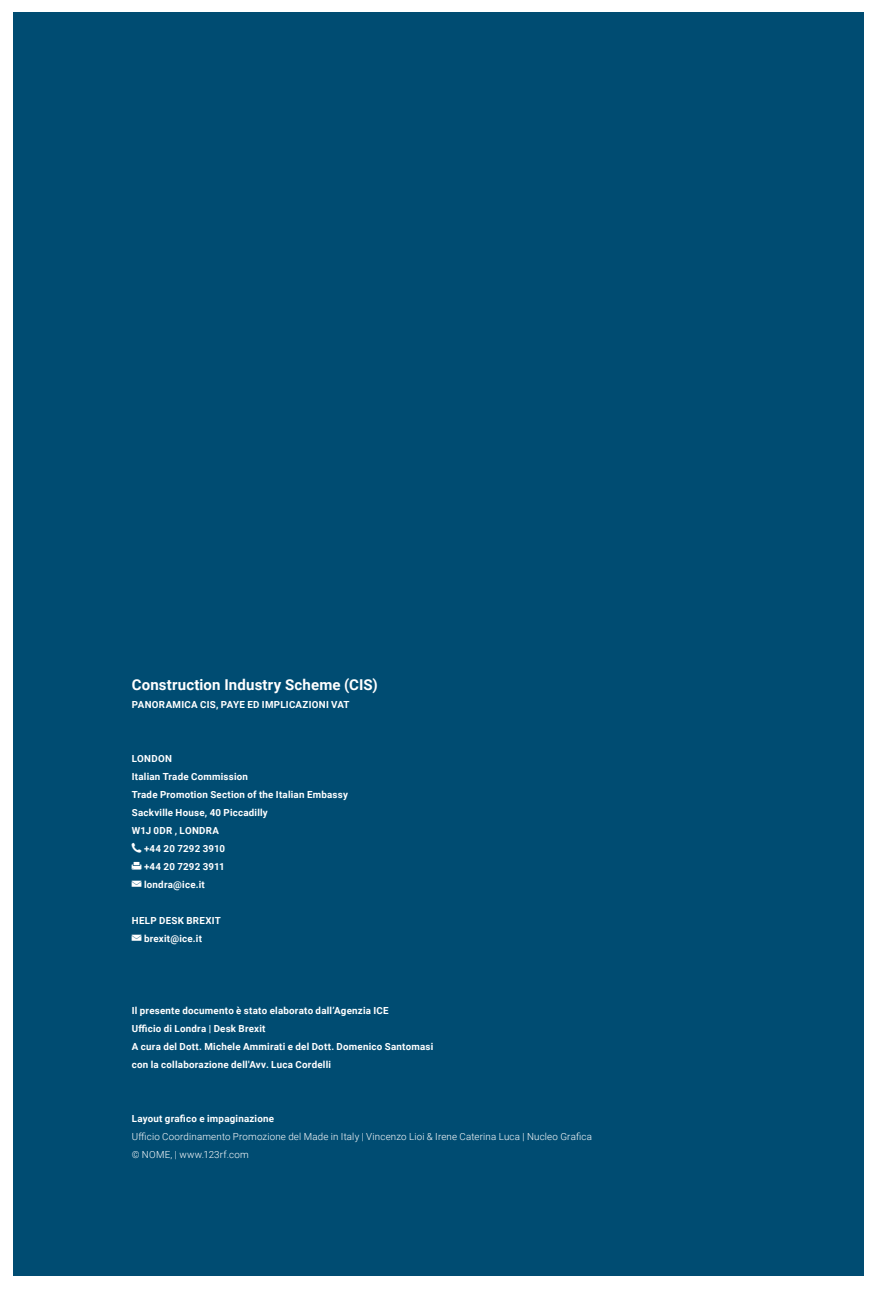
<style>
.page{position:relative;width:876px;height:1289px;background:#fff}
.page>*{position:absolute;margin:0;border:0;box-sizing:border-box;transform-origin:0 0}
.t1{font:700 15px "Roboto";letter-spacing:.01em;color:#fff}
.t2{font:700 9.75px/18px "Roboto";letter-spacing:.025em;color:#fff}
.t3{font:300 9.75px/18px "Roboto";letter-spacing:.02em;color:#fff}
</style>
<div class="page">
<div style="left:13px;top:13px;width:850px;height:1263px;background:#004c72"></div>
<h1 class="t1" style="left:132px;top:676px;width:247px">Construction Industry Scheme (CIS)</h1>
<p class="t2" style="left:132px;top:695px;width:219px">PANORAMICA CIS, PAYE ED IMPLICAZIONI VAT</p>
<p class="t2" style="left:132px;top:749px;width:42px">LONDON</p>
<p class="t2" style="left:132px;top:767px;width:118px">Italian Trade Commission</p>
<p class="t2" style="left:132px;top:785px;width:218px">Trade Promotion Section of the Italian Embassy</p>
<p class="t2" style="left:132px;top:803px;width:138px">Sackville House, 40 Piccadilly</p>
<p class="t2" style="left:132px;top:821px;width:89px">W1J 0DR , LONDRA</p>
<p class="t2" style="left:144px;top:839px;width:83px">+44 20 7292 3910</p>
<p class="t2" style="left:144px;top:857px;width:82px">+44 20 7292 3911</p>
<p class="t2" style="left:144px;top:875px;width:62px">londra@ice.it</p>
<p class="t2" style="left:144px;top:911px;width:78px;text-indent:-12px">HELP DESK BREXIT brexit@ice.it</p>
<p class="t2" style="left:132px;top:1001px;width:303px">Il presente documento è stato elaborato dall’Agenzia ICE<br>Ufficio di Londra | Desk Brexit<br>A cura del Dott. Michele Ammirati e del Dott. Domenico Santomasi con la collaborazione dell'Avv. Luca Cordelli</p>
<p class="t2" style="left:132px;top:1109px;width:144px">Layout grafico e impaginazione</p>
<p class="t3" style="left:132px;top:1127px;width:462px">Ufficio Coordinamento Promozione del Made in Italy | Vincenzo Lioi &amp; Irene Caterina Luca | Nucleo Grafica © NOME, | www.123rf.com</p>
</div>
